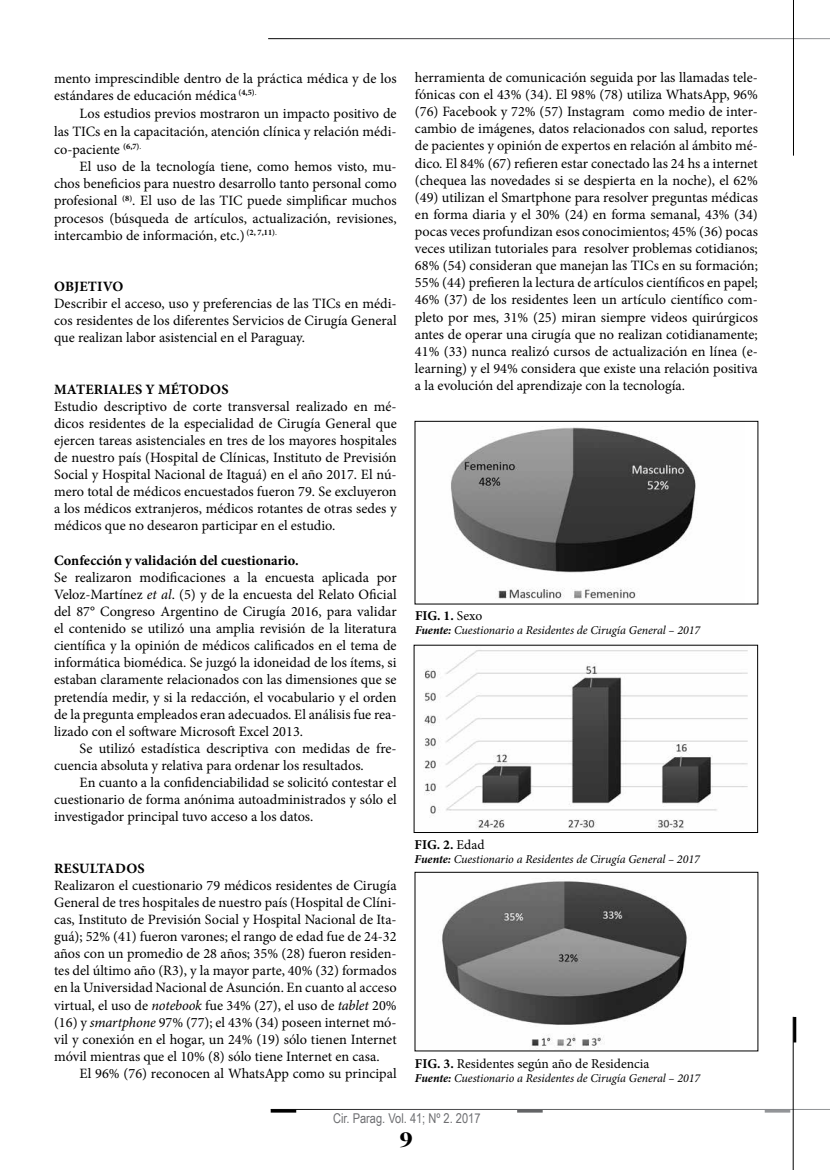
<style>
.page{position:relative;width:830px;height:1170px;background:#fff}
.page>*{position:absolute;margin:0;border:0;box-sizing:border-box;transform-origin:0 0}
.t1{font:700 21.6px "Times New Roman";color:#000;scale:1.25 1}
.t2{font:14.25px/17.1px "Minion Pro";color:#000;text-align:justify}
.t3{font:700 14.25px "Minion Pro";letter-spacing:.005em;color:#000}
.t4{font:13.5px "Minion Pro";color:#000}
.t5{font:13.5px "Arial Narrow";color:#6d6e71}
.t6{font:700 13.5px "Minion Pro";letter-spacing:-.005em;color:#000}
.t7{font:italic 12px "Minion Pro";letter-spacing:-.005em;color:#000}
.s1{font-style:italic}
.s2{font-weight:400}
.s3{font-weight:700}
</style>
<div class="page">
<hr style="left:764px;top:1109px;width:25px;height:3px;background:#939598">
<hr style="left:270px;top:1109px;width:26px;height:3px;background:#000">
<hr style="left:517px;top:1109px;width:25px;height:3px;background:#636466">
<hr style="left:792px;top:1016px;width:1px;height:153px;background:#000">
<hr style="left:792px;top:1016px;width:3px;height:26px;background:#000">
<hr style="left:792px;top:0;width:1px;height:156px;background:#000">
<img style="left:451px;top:427px;width:245px;height:172px">
<div style="left:414px;top:421px;width:344px;height:183px;border:1px solid #000"></div>
<img style="left:424px;top:650px;width:324px;height:180px">
<img style="left:442px;top:881px;width:245px;height:166px">
<div style="left:414px;top:871px;width:344px;height:180px;border:1px solid #000"></div>
<p class="t2" style="left:54px;top:70px;width:344px">mento imprescindible dentro de la práctica médica y de los estándares de educación médica <sup>(4,5)</sup><sup>.</sup></p>
<p class="t2" style="left:54px;top:104px;width:344px;line-height:18px;text-indent:26px">Los estudios previos mostraron un impacto positivo de las TICs en la capacitación, atención clínica y relación médi&shy;co-paciente <sup>(6,7)</sup><sup>.</sup></p>
<p class="t2" style="left:54px;top:158px;width:344px;text-indent:26px">El uso de la tecnología tiene, como hemos visto, mu&shy;chos beneficios para nuestro desarrollo tanto personal como profesional <sup>(8)</sup>. El uso de las TIC puede simplificar muchos procesos (búsqueda de artículos, actualización, revisiones, intercambio de información, etc.) <sup>(2,</sup> <sup>7,11)</sup><sup>.</sup></p>
<p class="t3" style="left:54px;top:276px;width:36px">Objetivo</p>
<p class="t2" style="left:54px;top:295px;width:344px">Describir el acceso, uso y preferencias de las TICs en médi&shy;cos residentes de los diferentes Servicios de Cirugía General que realizan labor asistencial en el Paraguay.</p>
<p class="t3" style="left:54px;top:379px;width:23px">Materiales</p>
<p class="t3" style="left:145px;top:379px;width:37px">y métodos</p>
<p class="t2" style="left:54px;top:397px;width:344px">Estudio descriptivo de corte transversal realizado en mé&shy;dicos residentes de la especialidad de Cirugía General que ejercen tareas asistenciales en tres de los mayores hospitales de nuestro país (Hospital de Clínicas, Instituto de Previsión Social y Hospital Nacional de Itaguá) en el año 2017. El nú&shy;mero total de médicos encuestados fueron 79. Se excluyeron a los médicos extranjeros, médicos rotantes de otras sedes y médicos que no desearon participar en el estudio.</p>
<p class="t3" style="left:54px;top:550px;width:246px">Confección y validación del cuestionario.</p>
<p class="t2" style="left:54px;top:568px;width:344px">Se realizaron modificaciones a la encuesta aplicada por Veloz-Martínez <span class="s1">et al</span>. (5) y de la encuesta del Relato Oficial del 87° Congreso Argentino de Cirugía 2016, para validar el contenido se utilizó una amplia revisión de la literatura científica y la opinión de médicos calificados en el tema de informática biomédica. Se juzgó la idoneidad de los ítems, si estaban claramente relacionados con las dimensiones que se pretendía medir, y si la redacción, el vocabulario y el orden de la pregunta empleados eran adecuados. El análisis fue rea&shy;lizado con el software Microsoft Excel 2013.</p>
<p class="t2" style="left:54px;top:739px;width:344px;text-indent:26px">Se utilizó estadística descriptiva con medidas de fre&shy;cuencia absoluta y relativa para ordenar los resultados.</p>
<p class="t2" style="left:54px;top:774px;width:344px;text-indent:26px">En cuanto a la confidenciabilidad se solicitó contestar el cuestionario de forma anónima autoadministrados y sólo el investigador principal tuvo acceso a los datos.</p>
<p class="t3" style="left:54px;top:858px;width:20px">Resultados</p>
<p class="t2" style="left:54px;top:876px;width:344px">Realizaron el cuestionario 79 médicos residentes de Cirugía General de tres hospitales de nuestro país (Hospital de Clíni&shy;cas, Instituto de Previsión Social y Hospital Nacional de Ita&shy;guá); 52% (41) fueron varones; el rango de edad fue de 24-32 años con un promedio de 28 años; 35% (28) fueron residen&shy;tes del último año (R3), y la mayor parte, 40% (32) formados en la Universidad Nacional de Asunción. En cuanto al acceso virtual, el uso de <span class="s1">notebook</span> fue 34% (27), el uso de <span class="s1">tablet</span> 20% (16) y <span class="s1">smartphone</span> 97% (77); el 43% (34) poseen internet mó&shy;vil y conexión en el hogar, un 24% (19) sólo tienen Internet móvil mientras que el 10% (8) sólo tiene Internet en casa.</p>
<p class="t2" style="left:79px;top:1064px;width:318px">El 96% (76) reconocen al WhatsApp como su principal</p>
<p class="t2" style="left:415px;top:69px;width:344px">herramienta de comunicación seguida por las llamadas tele&shy;fónicas con el 43% (34). El 98% (78) utiliza WhatsApp, 96% (76) Facebook y 72% (57) Instagram como medio de inter&shy;cambio de imágenes, datos relacionados con salud, reportes de pacientes y opinión de expertos en relación al ámbito mé&shy;dico. El 84% (67) refieren estar conectado las 24 hs a internet (chequea las novedades si se despierta en la noche), el 62% (49) utilizan el Smartphone para resolver preguntas médicas en forma diaria y el 30% (24) en forma semanal, 43% (34) pocas veces profundizan esos conocimientos; 45% (36) pocas veces utilizan tutoriales para resolver problemas cotidianos; 68% (54) consideran que manejan las TICs en su formación; 55% (44) prefieren la lectura de artículos científicos en papel; 46% (37) de los residentes leen un artículo científico com&shy;pleto por mes, 31% (25) miran siempre videos quirúrgicos antes de operar una cirugía que no realizan cotidianamente; 41% (33) nunca realizó cursos de actualización en línea (e&shy;learning) y el 94% considera que existe una relación positiva a la evolución del aprendizaje con la tecnología.</p>
<p class="t6" style="left:415px;top:605px;width:69px">FIG. 1. <span class="s2">Sexo</span></p>
<p class="t7" style="left:415px;top:622px;width:286px"><span class="s3">Fuente:</span> Cuestionario a Residentes de Cirugía General – 2017</p>
<p class="t6" style="left:414px;top:834px;width:71px">FIG. 2. <span class="s2">Edad</span></p>
<p class="t7" style="left:414px;top:850px;width:286px"><span class="s3">Fuente:</span> Cuestionario a Residentes de Cirugía General – 2017</p>
<p class="t4" style="left:415px;top:1054px;width:236px"><span class="s3">FIG. 3.</span> Residentes según año de Residencia</p>
<p class="t7" style="left:415px;top:1070px;width:286px"><span class="s3">Fuente:</span> Cuestionario a Residentes de Cirugía General – 2017</p>
<p class="t5" style="left:333px;top:1108px;width:149px">Cir. Parag. Vol. 41; Nº 2. 2017</p>
<h1 class="t1" style="left:399px;top:1125px;width:12px">9</h1>
</div>
